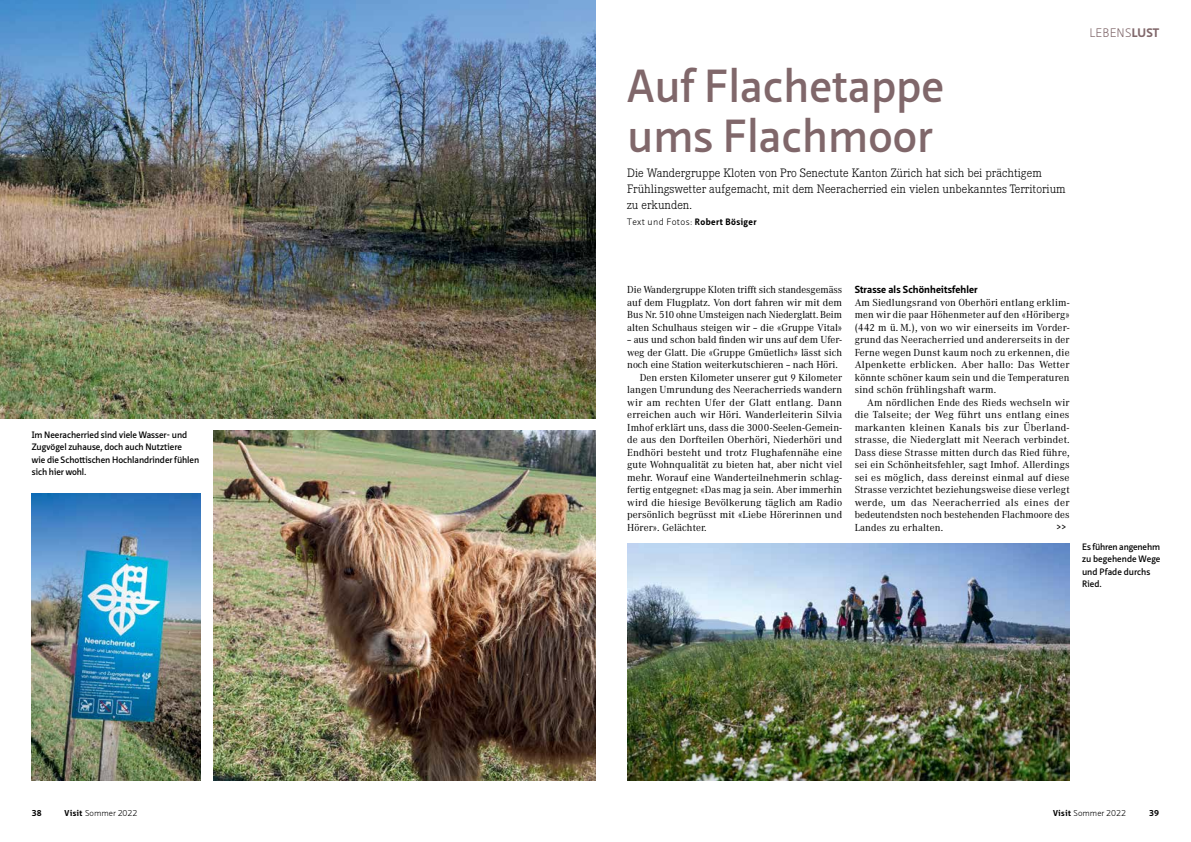
<style>
.page{position:relative;width:1191px;height:842px;background:#fff}
.page>*{position:absolute;margin:0;border:0;box-sizing:border-box;transform-origin:0 0}
.t1{font:600 45px/50px "Neue Sans Pro";color:#80676a}
.t2{font:300 12px/16px "Corporate E";color:#000}
.t3{font:300 12px "Neue Sans Pro";letter-spacing:.01em;color:#80676a}
.t4{font:10px/12.5px "Corporate A";letter-spacing:.01em;color:#000;text-align:justify}
.t5{font:700 10px "Neue Sans Pro";letter-spacing:.01em;color:#000}
.t6{font:10px "Neue Sans Pro";color:#000}
.t7{font:600 9px/12.5px "Neue Sans Pro";letter-spacing:-.005em;color:#000}
.t8{font:300 9px "Neue Sans Pro";letter-spacing:.04em;color:#000}
.t9{font:300 8.3px "Neue Sans Pro";color:#000}
.t10{font:700 8.3px "Neue Sans Pro";color:#000}
.s1{font-weight:700}
</style>
<div class="page">
<img style="left:0;top:0;width:595px;height:418px">
<img style="left:627px;top:543px;width:442px;height:238px">
<img style="left:32px;top:493px;width:169px;height:288px">
<img style="left:213px;top:431px;width:382px;height:350px">
<p class="t7" style="left:32px;top:428px;width:169px">Im Neeracherried sind viele Wasser- und Zugvögel zuhause, doch auch Nutztiere<br>wie die Schottischen Hochlandrinder fühlen sich hier wohl.</p>
<p class="t10" style="left:32px;top:807px;width:11px">38</p>
<p class="t9" style="left:65px;top:807px;width:74px"><span class="s1">Visit</span> Sommer 2022</p>
<h1 class="t1" style="left:627px;top:61px;width:318px">Auf Flachetappe ums Flachmoor</h1>
<p class="t2" style="left:627px;top:165px;width:440px">Die Wandergruppe Kloten von Pro Senectute Kanton Zürich hat sich bei prächtigem<br>Frühlingswetter aufgemacht, mit dem Neeracherried ein vielen unbekanntes Territorium zu erkunden.</p>
<p class="t8" style="left:627px;top:216px;width:131px">Text und Fotos: <span class="s1">Robert Bösiger</span></p>
<p class="t3" style="left:1089px;top:25px;width:71px">LEBENS<span class="s1">LUST</span></p>
<p class="t4" style="left:627px;top:283px;width:216px">Die Wandergruppe Kloten trifft sich standesgemäss auf dem Flugplatz. Von dort fahren wir mit dem Bus Nr. 510 ohne Umsteigen nach Niederglatt. Beim alten Schulhaus steigen wir – die «Gruppe Vital»</p>
<p class="t4" style="left:627px;top:333px;width:216px">– aus und schon bald finden wir uns auf dem Ufer-</p>
<p class="t4" style="left:627px;top:346px;width:216px">weg der Glatt. Die «Gruppe Gmüetlich» lässt sich</p>
<p class="t4" style="left:627px;top:358px;width:212px">noch eine Station weiterkutschieren – nach Höri.</p>
<p class="t4" style="left:639px;top:371px;width:204px">Den ersten Kilometer unserer gut 9 Kilometer</p>
<p class="t4" style="left:627px;top:383px;width:216px">langen Umrundung des Neeracherrieds wandern</p>
<p class="t4" style="left:627px;top:396px;width:216px">wir am rechten Ufer der Glatt entlang. Dann</p>
<p class="t4" style="left:627px;top:408px;width:216px">erreichen auch wir Höri. Wanderleiterin Silvia</p>
<p class="t4" style="left:627px;top:421px;width:216px">Imhof erklärt uns, dass die 3000-Seelen-Gemein-</p>
<p class="t4" style="left:627px;top:433px;width:216px">de aus den Dorfteilen Oberhöri, Niederhöri und</p>
<p class="t4" style="left:627px;top:446px;width:216px">Endhöri besteht und trotz Flughafennähe eine</p>
<p class="t4" style="left:627px;top:458px;width:216px">gute Wohnqualität zu bieten hat, aber nicht viel</p>
<p class="t4" style="left:627px;top:471px;width:216px">mehr. Worauf eine Wanderteilnehmerin schlag-</p>
<p class="t4" style="left:627px;top:483px;width:216px">fertig entgegnet: «Das mag ja sein. Aber immerhin</p>
<p class="t4" style="left:627px;top:496px;width:216px">wird die hiesige Bevölkerung täglich am Radio</p>
<p class="t4" style="left:627px;top:508px;width:216px">persönlich begrüsst mit «Liebe Hörerinnen und</p>
<p class="t4" style="left:627px;top:521px;width:81px">Hörer». Gelächter.</p>
<p class="t5" style="left:854px;top:283px;width:125px">Strasse als Schönheitsfehler</p>
<p class="t4" style="left:854px;top:296px;width:217px">Am Siedlungsrand von Oberhöri entlang erklim&shy;men wir die paar Höhenmeter auf den «Höriberg» (442 m ü. M.), von wo wir einerseits im Vorder&shy;grund das Neeracherried und andererseits in der Ferne wegen Dunst kaum noch zu erkennen, die Alpenkette erblicken. Aber hallo: Das Wetter könnte schöner kaum sein und die Temperaturen sind schön frühlingshaft warm.</p>
<p class="t4" style="left:854px;top:396px;width:216px;text-indent:12px">Am nördlichen Ende des Rieds wechseln wir die Talseite; der Weg führt uns entlang eines markanten kleinen Kanals bis zur Überland&shy;strasse, die Niederglatt mit Neerach verbindet.<br>Dass diese Strasse mitten durch das Ried führe, sei ein Schönheitsfehler, sagt Imhof. Allerdings sei es möglich, dass dereinst einmal auf diese Strasse verzichtet beziehungsweise diese verlegt werde, um das Neeracherried als eines der bedeutendsten noch bestehenden Flachmoore des Landes zu erhalten.</p>
<p class="t6" style="left:1056px;top:520px;width:12px">&gt;&gt;</p>
<p class="t7" style="left:1082px;top:540px;width:80px">Es führen angenehm zu begehende Wege und Pfade durchs<br>Ried.</p>
<p class="t9" style="left:1053px;top:807px;width:74px"><span class="s1">Visit</span> Sommer 2022</p>
<p class="t10" style="left:1149px;top:807px;width:11px">39</p>
</div>
